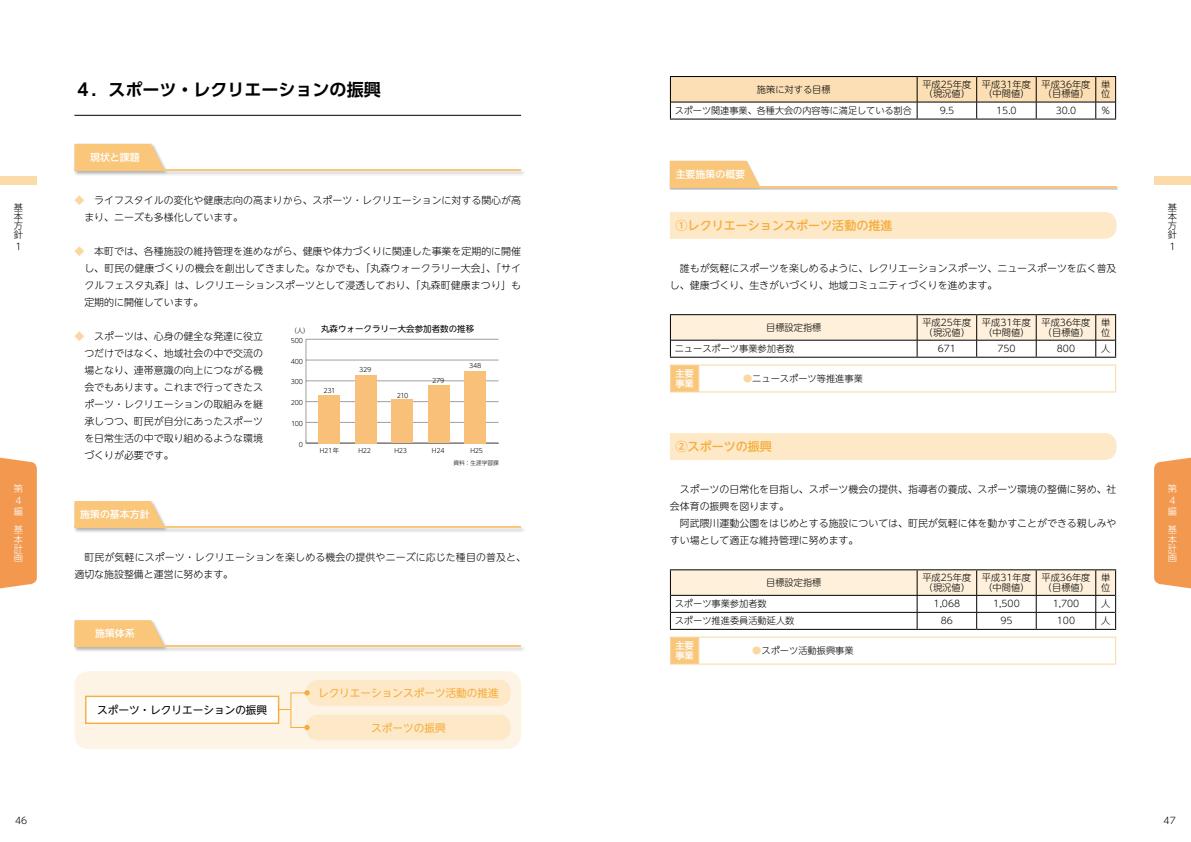
<style>
.page{position:relative;width:1191px;height:842px;background:#fff}
.page>*{position:absolute;margin:0;border:0;box-sizing:border-box;transform-origin:0 0}
.t1{font:700 17px "UD Shin Go Pr 6 N De";color:#000}
.t2{font:500 12px "UD Shin M Go Pr 6 N";color:#f6ad3c}
.t3{font:10.6px "UD Shin M Go Pr 6 N";color:#f6ad3c}
.t4{font:10.6px "UD Shin M Go Pr 6 N";color:#000}
.t5{font:300 9.9px/17px "UD Shin M Go Pr 6 N";color:#000}
.t6{font:500 9.9px "UD Shin M Go Pr 6 N";color:#fff}
.t7{font:300 9.2px/9.2px "UD Shin M Go Pr 6 N";color:#000}
.t8{font:300 9.2px/9.2px "UD Shin M Go Pr 6 N";color:#fff}
.t9{font:500 9.2px/10.6px "UD Shin Go Pr 6 N";color:#fff}
.t10{font:8.5px "UD Shin Go NT Pr 6 N Reg 90 pv RKSJ H";color:#000}
.t11{font:6.4px "UD Shin Go NT Pr 6 N Light 90 pv RKSJ H";letter-spacing:-.04em;color:#000}
.t12{font:5.7px "UD Shin Go NT Pr 6 N Light 90 pv RKSJ H";color:#000}
.s1{color:#fbd7a1}
</style>
<div class="page">
<hr style="left:74px;top:115px;width:447px;height:1px;background:#000">
<div style="left:73px;top:143px;width:453px;height:33px;background:#000;opacity:.3"></div>
<svg style="left:74px;top:144px;width:91px;height:25px;background:#f9c984"></svg>
<hr style="left:74px;top:169px;width:447px;height:2px;background:#fac67a">
<div style="left:73px;top:500px;width:453px;height:33px;background:#000;opacity:.3"></div>
<svg style="left:74px;top:501px;width:91px;height:26px;background:#f9ca84"></svg>
<hr style="left:74px;top:527px;width:447px;height:1px;background:#fac67a">
<div style="left:73px;top:619px;width:453px;height:33px;background:#000;opacity:.3"></div>
<svg style="left:74px;top:620px;width:91px;height:26px;background:#f9ca84"></svg>
<hr style="left:74px;top:646px;width:447px;height:1px;background:#fac67a">
<div style="left:74px;top:671px;width:447px;height:78px;background:#fef4e5;border-radius:14px"></div>
<div style="left:307px;top:680px;width:203px;height:25px;background:#fde8c8;border-radius:11px"></div>
<div style="left:306px;top:680px;width:204px;height:26px;border:1px solid #fde8c8;border-radius:11px"></div>
<div style="left:307px;top:715px;width:203px;height:25px;background:#fde8c8;border-radius:11px"></div>
<div style="left:306px;top:715px;width:204px;height:25px;border:1px solid #fde8c8;border-radius:11px"></div>
<div style="left:86px;top:696px;width:193px;height:27px;background:#fff"></div>
<div style="left:85px;top:696px;width:194px;height:28px;border:1px solid #f6ad3c"></div>
<svg style="left:304px;top:690px;width:6px;height:5px"></svg>
<svg style="left:304px;top:725px;width:6px;height:5px"></svg>
<svg style="left:278px;top:709px;width:12px;height:1px"></svg>
<hr style="left:306px;top:339px;width:1px;height:104px;background:#9fa0a0">
<hr style="left:306px;top:443px;width:192px;height:1px;background:#9fa0a0">
<hr style="left:306px;top:422px;width:192px;height:1px;background:#9fa0a0">
<hr style="left:306px;top:401px;width:192px;height:1px;background:#9fa0a0">
<hr style="left:306px;top:381px;width:192px;height:1px;background:#9fa0a0">
<hr style="left:306px;top:360px;width:192px;height:1px;background:#9fa0a0">
<hr style="left:306px;top:339px;width:192px;height:1px;background:#9fa0a0">
<div style="left:464px;top:371px;width:22px;height:72px;background:#f8c078"></div>
<div style="left:428px;top:385px;width:22px;height:58px;background:#f8c078"></div>
<div style="left:391px;top:399px;width:22px;height:44px;background:#f8c078"></div>
<div style="left:355px;top:375px;width:21px;height:68px;background:#f8c078"></div>
<div style="left:318px;top:395px;width:22px;height:48px;background:#f8c078"></div>
<svg style="left:670px;top:76px;width:446px;height:44px"></svg>
<svg style="left:670px;top:161px;width:90px;height:25px;background:#faca83"></svg>
<hr style="left:670px;top:186px;width:446px;height:2px;background:#fac67a">
<div style="left:670px;top:212px;width:446px;height:27px;background:#fde8c8"></div>
<svg style="left:670px;top:314px;width:446px;height:44px"></svg>
<hr style="left:699px;top:364px;width:208px;height:1px;background:#fbd7a1">
<hr style="left:907px;top:364px;width:209px;height:1px;background:#fbd7a1">
<svg style="left:1115px;top:365px;width:1px;height:26px"></svg>
<svg style="left:670px;top:364px;width:29px;height:28px"></svg>
<hr style="left:699px;top:391px;width:208px;height:1px;background:#fbd7a1">
<hr style="left:907px;top:391px;width:209px;height:1px;background:#fbd7a1">
<div style="left:670px;top:433px;width:446px;height:27px;background:#fde8c8"></div>
<svg style="left:670px;top:569px;width:446px;height:61px"></svg>
<hr style="left:699px;top:637px;width:208px;height:1px;background:#fbd7a1">
<hr style="left:907px;top:637px;width:209px;height:1px;background:#fbd7a1">
<svg style="left:1115px;top:638px;width:1px;height:26px"></svg>
<svg style="left:670px;top:637px;width:29px;height:28px"></svg>
<hr style="left:699px;top:664px;width:208px;height:1px;background:#fbd7a1">
<hr style="left:907px;top:664px;width:209px;height:1px;background:#fbd7a1">
<svg style="left:0;top:457px;width:37px;height:132px;background:#f39e58"></svg>
<svg style="left:1154px;top:457px;width:37px;height:132px;background:#f39e58"></svg>
<div style="left:0;top:176px;width:37px;height:8px;background:#fcdbab"></div>
<div style="left:1154px;top:176px;width:37px;height:8px;background:#fcdbab"></div>
<p class="t7" style="left:14px;top:202px;width:10px;text-align:justify">基本方針</p>
<p class="t7" style="left:15px;top:241px;width:5px">1</p>
<p class="t8" style="left:14px;top:482px;width:10px;line-height:11.5px">第<br>4編</p>
<p class="t8" style="left:14px;top:525px;width:10px;text-align:justify">基本計画</p>
<p class="t1" style="left:74px;top:75px;width:308px">４．スポーツ・レクリエーションの振興</p>
<p class="t6" style="left:90px;top:149px;width:51px">現状と課題</p>
<p class="t5" style="left:84px;top:191px;width:438px;text-indent:-10px"><span class="s1">◆</span>　ライフスタイルの変化や健康志向の高まりから、スポーツ・レクリエーションに対する関心が高まり、ニーズも多様化しています。</p>
<p class="t5" style="left:84px;top:242px;width:438px;text-align:justify;text-indent:-10px"><span class="s1">◆</span>　本町では、各種施設の維持管理を進めながら、健康や体力づくりに関連した事業を定期的に開催し、町民の健康づくりの機会を創出してきました。なかでも、「丸森ウォークラリー大会」、「サイクルフェスタ丸森」は、レクリエーションスポーツとして浸透しており、「丸森町健康まつり」も定期的に開催しています。</p>
<p class="t5" style="left:84px;top:327px;width:180px;text-align:justify;text-indent:-10px"><span class="s1">◆</span>　スポーツは、心身の健全な発達に役立つだけではなく、地域社会の中で交流の場となり、連帯意識の向上につながる機会でもあります。これまで行ってきたスポーツ・レクリエーションの取組みを継承しつつ、町民が自分にあったスポーツを日常生活の中で取り組めるような環境づくりが必要です。</p>
<p class="t11" style="left:290px;top:325px;width:20px">（人）</p>
<p class="t10" style="left:321px;top:322px;width:155px">丸森ウォークラリー大会参加者数の推移</p>
<p class="t11" style="left:291px;top:335px;width:14px">500</p>
<p class="t11" style="left:291px;top:356px;width:14px">400</p>
<p class="t11" style="left:469px;top:361px;width:14px">348</p>
<p class="t11" style="left:359px;top:364px;width:14px">329</p>
<p class="t11" style="left:432px;top:375px;width:14px">279</p>
<p class="t11" style="left:291px;top:377px;width:14px">300</p>
<p class="t11" style="left:323px;top:386px;width:13px">231</p>
<p class="t11" style="left:397px;top:390px;width:13px">210</p>
<p class="t11" style="left:291px;top:397px;width:14px">200</p>
<p class="t11" style="left:291px;top:418px;width:13px">100</p>
<p class="t11" style="left:299px;top:439px;width:6px">0</p>
<p class="t11" style="left:320px;top:445px;width:21px">H21年</p>
<p class="t11" style="left:358px;top:445px;width:14px">H22</p>
<p class="t11" style="left:394px;top:445px;width:14px">H23</p>
<p class="t11" style="left:432px;top:445px;width:14px">H24</p>
<p class="t11" style="left:470px;top:445px;width:14px">H25</p>
<p class="t12" style="left:453px;top:458px;width:47px">資料：生涯学習課</p>
<p class="t6" style="left:80px;top:506px;width:71px">施策の基本方針</p>
<p class="t5" style="left:74px;top:548px;width:453px">　町民が気軽にスポーツ・レクリエーションを楽しめる機会の提供やニーズに応じた種目の普及と、適切な施設整備と運営に努めます。</p>
<p class="t6" style="left:95px;top:625px;width:41px">施策体系</p>
<p class="t4" style="left:97px;top:701px;width:172px">スポーツ・レクリエーションの振興</p>
<p class="t3" style="left:318px;top:684px;width:182px">レクリエーションスポーツ活動の推進</p>
<p class="t3" style="left:371px;top:719px;width:76px">スポーツの振興</p>
<p class="t7" style="left:757px;top:84px;width:75px">施策に対する目標</p>
<p class="t7" style="left:922px;top:80px;width:51px">平成25年度（現況値）</p>
<p class="t7" style="left:982px;top:80px;width:51px">平成31年度（中間値）</p>
<p class="t7" style="left:1041px;top:80px;width:51px">平成36年度（目標値）</p>
<p class="t7" style="left:1101px;top:80px;width:11px">単位</p>
<p class="t7" style="left:674px;top:105px;width:239px">スポーツ関連事業、各種大会の内容等に満足している割合</p>
<p class="t7" style="left:939px;top:105px;width:16px">9.5</p>
<p class="t7" style="left:996px;top:105px;width:22px">15.0</p>
<p class="t7" style="left:1055px;top:105px;width:22px">30.0</p>
<p class="t7" style="left:1101px;top:105px;width:11px">％</p>
<p class="t6" style="left:675px;top:166px;width:71px">主要施策の概要</p>
<p class="t2" style="left:675px;top:215px;width:218px">①レクリエーションスポーツ活動の推進</p>
<p class="t5" style="left:670px;top:259px;width:448px">　誰もが気軽にスポーツを楽しめるように、レクリエーションスポーツ、ニュースポーツを広く普及し、健康づくり、生きがいづくり、地域コミュニティづくりを進めます。</p>
<p class="t7" style="left:766px;top:322px;width:57px">目標設定指標</p>
<p class="t7" style="left:922px;top:318px;width:51px">平成25年度（現況値）</p>
<p class="t7" style="left:982px;top:318px;width:51px">平成31年度（中間値）</p>
<p class="t7" style="left:1041px;top:318px;width:51px">平成36年度（目標値）</p>
<p class="t7" style="left:1101px;top:318px;width:11px">単位</p>
<p class="t7" style="left:674px;top:344px;width:121px">ニュースポーツ事業参加者数</p>
<p class="t7" style="left:937px;top:344px;width:20px">671</p>
<p class="t7" style="left:997px;top:344px;width:20px">750</p>
<p class="t7" style="left:1057px;top:344px;width:20px">800</p>
<p class="t7" style="left:1101px;top:344px;width:11px">人</p>
<p class="t9" style="left:675px;top:368px;width:20px">主要事業</p>
<p class="t7" style="left:743px;top:373px;width:121px"><span class="s1">●</span>ニュースポーツ等推進事業</p>
<p class="t2" style="left:675px;top:436px;width:98px">②スポーツの振興</p>
<p class="t5" style="left:670px;top:480px;width:448px">　スポーツの日常化を目指し、スポーツ機会の提供、指導者の養成、スポーツ環境の整備に努め、社会体育の振興を図ります。<br>　阿武隈川運動公園をはじめとする施設については、町民が気軽に体を動かすことができる親しみやすい場として適正な維持管理に努めます。</p>
<p class="t7" style="left:766px;top:577px;width:57px">目標設定指標</p>
<p class="t7" style="left:922px;top:573px;width:51px">平成25年度（現況値）</p>
<p class="t7" style="left:982px;top:573px;width:51px">平成31年度（中間値）</p>
<p class="t7" style="left:1041px;top:573px;width:51px">平成36年度（目標値）</p>
<p class="t7" style="left:1101px;top:573px;width:11px">単位</p>
<p class="t7" style="left:674px;top:599px;width:94px">スポーツ事業参加者数</p>
<p class="t7" style="left:933px;top:599px;width:28px">1,068</p>
<p class="t7" style="left:993px;top:599px;width:28px">1,500</p>
<p class="t7" style="left:1052px;top:599px;width:28px">1,700</p>
<p class="t7" style="left:1101px;top:599px;width:11px">人</p>
<p class="t7" style="left:674px;top:616px;width:121px">スポーツ推進委員活動延人数</p>
<p class="t7" style="left:940px;top:616px;width:14px">86</p>
<p class="t7" style="left:1000px;top:616px;width:14px">95</p>
<p class="t7" style="left:1057px;top:616px;width:20px">100</p>
<p class="t7" style="left:1101px;top:616px;width:11px">人</p>
<p class="t9" style="left:675px;top:640px;width:20px">主要事業</p>
<p class="t7" style="left:752px;top:645px;width:103px"><span class="s1">●</span>スポーツ活動振興事業</p>
<p class="t7" style="left:1168px;top:202px;width:10px;text-align:justify">基本方針</p>
<p class="t7" style="left:1169px;top:241px;width:5px">1</p>
<p class="t8" style="left:1168px;top:482px;width:10px;line-height:11.5px">第<br>4編</p>
<p class="t8" style="left:1168px;top:525px;width:10px;text-align:justify">基本計画</p>
<p class="t7" style="left:15px;top:816px;width:14px">46</p>
<p class="t7" style="left:1163px;top:816px;width:14px">47</p>
</div>
